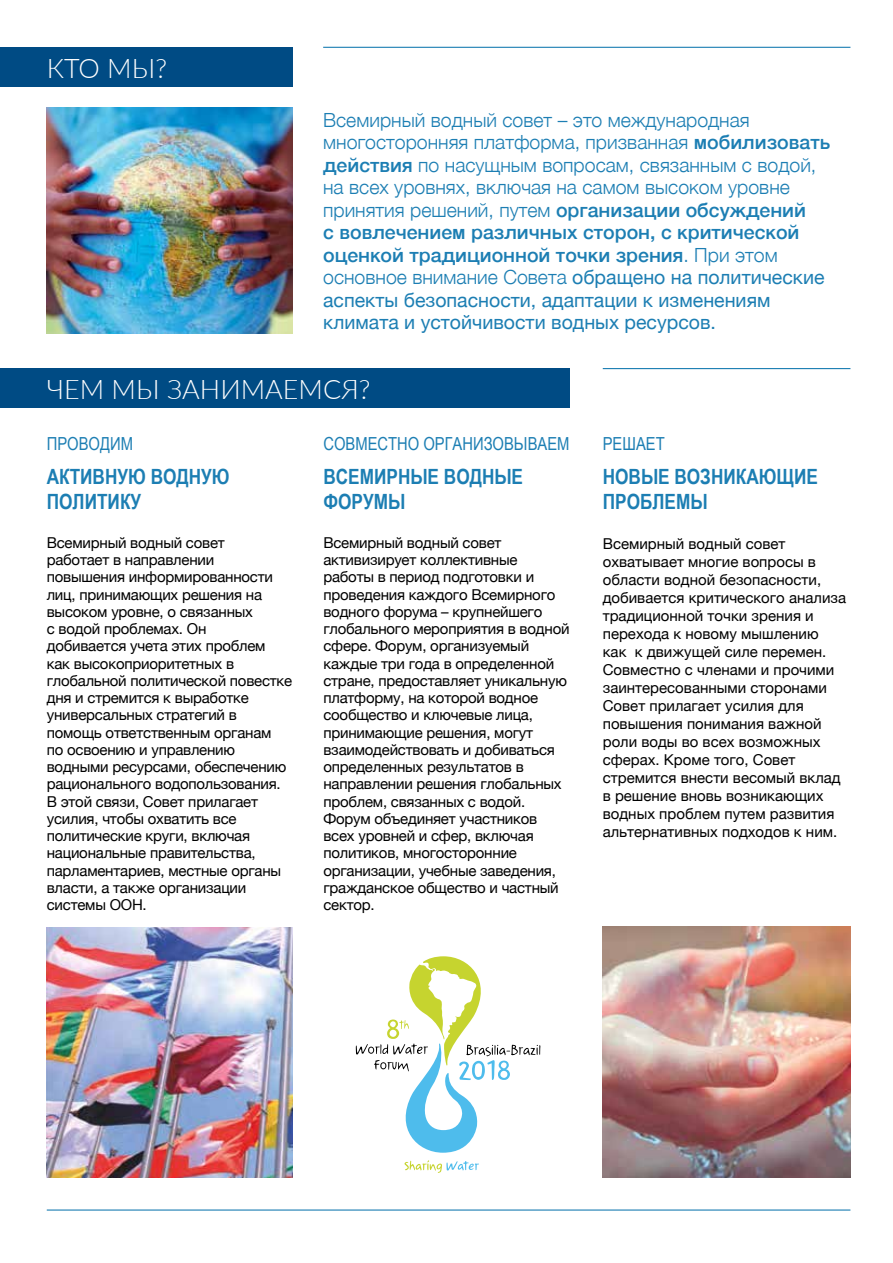
<style>
.page{position:relative;width:893px;height:1263px;background:#fff}
.page>*{position:absolute;margin:0;border:0;box-sizing:border-box;transform-origin:0 0}
.t1{font:300 27px "Lato";color:#fff}
.t2{font:700 21px/25.2px "Arial Narrow";color:#1c7eb3}
.t3{font:300 19.5px/22.5px "Helvetica Neue";color:#1c7eb3}
.t4{font:18px "Arial Narrow";color:#1c7eb3}
.t5{font:15px/17.2px "Helvetica Neue";letter-spacing:-.015em;color:#000}
.s1{font-weight:500}
.s2{font-weight:400}
</style>
<div class="page">
<div style="left:0;top:47px;width:293px;height:40px;background:#004b84"></div>
<img style="left:47px;top:108px;width:246px;height:226px">
<hr style="left:323px;top:47px;width:527px;height:1px;background:#1c7eb3">
<hr style="left:47px;top:1209px;width:803px;height:1px;background:#1c7eb3">
<img style="left:47px;top:928px;width:246px;height:250px">
<svg style="left:356px;top:956px;width:184px;height:197px"></svg>
<svg style="left:405px;top:1160px;width:74px;height:13px"></svg>
<img style="left:603px;top:926px;width:247px;height:252px">
<div style="left:0;top:368px;width:569px;height:40px;background:#004b84"></div>
<hr style="left:603px;top:368px;width:247px;height:1px;background:#1c7eb3">
<h1 class="t1" style="left:47px;top:50px;width:122px">КТО МЫ?</h1>
<p class="t3" style="left:323px;top:107px;width:509px">Всемирный водный совет – это международная многосторонняя платформа, призванная <span class="s1">мобилизовать действия</span> по насущным вопросам, связанным с водой, на всех уровнях, включая на самом высоком уровне принятия решений, путем <span class="s1">организации обсуждений<br>с вовлечением различных сторон, с критической оценкой традиционной точки зрения</span>. При этом основное внимание Совета <span class="s2">обращено на политические аспекты безопасности, адаптации к изменениям климата и устойчивости водных ресурсов.</span></p>
<h1 class="t1" style="left:47px;top:370px;width:325px">ЧЕМ МЫ ЗАНИМАЕМСЯ?</h1>
<p class="t4" style="left:47px;top:430px;width:88px">ПРОВОДИМ</p>
<h2 class="t2" style="left:47px;top:463px;width:184px">АКТИВНУЮ ВОДНУЮ<br>ПОЛИТИКУ</h2>
<p class="t5" style="left:47px;top:535px;width:247px">Всемирный водный совет<br>работает в направлении повышения информированности лиц, принимающих решения на высоком уровне, о связанных<br>с водой проблемах. Он<br>добивается учета этих проблем как высокоприоритетных в глобальной политической повестке дня и стремится к выработке универсальных стратегий в помощь ответственным органам<br>по освоению и управлению водными ресурсами, обеспечению рационального водопользования.<br>В этой связи, Совет прилагает усилия, чтобы охватить все политические круги, включая национальные правительства, парламентариев, местные органы власти, а также организации системы ООН.</p>
<p class="t4" style="left:323px;top:430px;width:248px">СОВМЕСТНО ОРГАНИЗОВЫВАЕМ</p>
<h2 class="t2" style="left:323px;top:463px;width:201px">ВСЕМИРНЫЕ ВОДНЫЕ<br>ФОРУМЫ</h2>
<p class="t5" style="left:323px;top:535px;width:248px">Всемирный водный совет активизирует коллективные работы в период подготовки и проведения каждого Всемирного водного форума – крупнейшего глобального мероприятия в водной сфере. Форум, организуемый каждые три года в определенной стране, предоставляет уникальную платформу, на которой водное сообщество и ключевые лица, принимающие решения, могут взаимодействовать и добиваться определенных результатов в направлении решения глобальных проблем, связанных с водой.<br>Форум объединяет участников всех уровней и сфер, включая политиков, многосторонние организации, учебные заведения, гражданское общество и частный сектор.</p>
<p class="t4" style="left:603px;top:430px;width:63px">РЕШАЕТ</p>
<h2 class="t2" style="left:603px;top:463px;width:217px">НОВЫЕ ВОЗНИКАЮЩИЕ<br>ПРОБЛЕМЫ</h2>
<p class="t5" style="left:603px;top:535px;width:245px;line-height:18px">Всемирный водный совет охватывает многие вопросы в области водной безопасности, добивается критического анализа традиционной точки зрения и перехода к новому мышлению как к движущей силе перемен.<br>Совместно с членами и прочими заинтересованными сторонами<br>Совет прилагает усилия для повышения понимания важной роли воды во всех возможных сферах. Кроме того, Совет стремится внести весомый вклад в решение вновь возникающих водных проблем путем развития альтернативных подходов к ним.</p>
</div>
